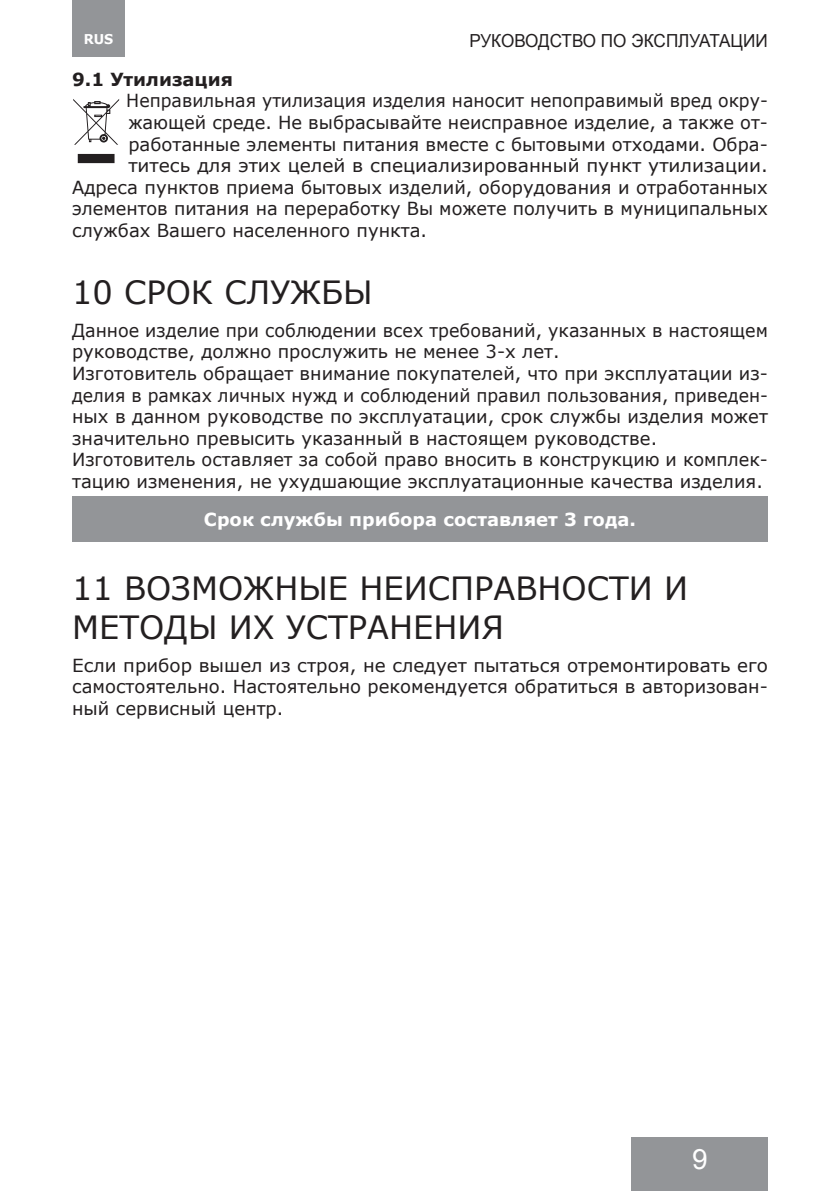
<style>
.page{position:relative;width:840px;height:1191px;background:#fff}
.page>*{position:absolute;margin:0;border:0;box-sizing:border-box;transform-origin:0 0}
.Заголовок{font:32px/38.4px "Verdana";color:#231f20}
.t1{font:28px "Arial";color:#fff}
.Текст{font:18px/21.6px "Verdana";color:#231f20}
.Текст-2{font:18px "Verdana";color:#231f20;scale:.96 1}
.Текст-3{font:18px "Verdana";color:#231f20;scale:1.04 1}
.Текст-4{font:700 18px "Verdana";color:#fff}
.t2{font:18px "Arial";color:#231f20;scale:.95 1}
.Текст-5{font:700 18px "Verdana";color:#231f20}
.t3{font:700 13.6px "Verdana";color:#fff;scale:.95 1}
</style>
<div class="page">
<div style="left:72px;top:0;width:53px;height:57px;background:#939598"></div>
<div style="left:631px;top:1137px;width:136px;height:54px;background:#939598"></div>
<svg style="left:73px;top:99px;width:46px;height:64px"></svg>
<div style="left:72px;top:496px;width:695px;height:45px;background:#939598"></div>
<p class="t3" style="left:84px;top:30px;width:33px">RUS</p>
<p class="t2" style="left:469px;top:29px;width:315px">РУКОВОДСТВО ПО ЭКCПЛУАТАЦИИ</p>
<p class="Текст-5" style="left:72px;top:66px;width:162px">9.1 Утилизация</p>
<p class="Текст-2" style="left:126px;top:88px;width:669px">Неправильная утилизация изделия наносит непоправимый вред окру-</p>
<p class="Текст" style="left:128px;top:111px;width:640px">жающей среде. Не выбрасывайте неисправное изделие, а также от-</p>
<p class="Текст" style="left:128px;top:133px;width:640px">работанные элементы питания вместе с бытовыми отходами. Обра-</p>
<p class="Текст-3" style="left:128px;top:153px;width:616px">титесь для этих целей в специализированный пункт утилизации.</p>
<p class="Текст" style="left:72px;top:176px;width:697px">Адреса пунктов приема бытовых изделий, оборудования и отработанных</p>
<p class="Текст" style="left:72px;top:198px;width:697px">элементов питания на переработку Вы можете получить в муниципальных</p>
<p class="Текст" style="left:72px;top:219px;width:356px">службах Вашего населенного пункта.</p>
<p class="Заголовок" style="left:72px;top:273px;width:302px">10 СРОК СЛУЖБЫ</p>
<p class="Текст" style="left:72px;top:319px;width:697px">Данное изделие при соблюдении всех требований, указанных в настоящем руководстве, должно прослужить не менее 3-х лет.</p>
<p class="Текст" style="left:72px;top:362px;width:697px;text-align:justify">Изготовитель обращает внимание покупателей, что при эксплуатации из&shy;делия в рамках личных нужд и соблюдений правил пользования, приведен&shy;ных в данном руководстве по эксплуатации, срок службы изделия может значительно превысить указанный в настоящем руководстве.</p>
<p class="Текст" style="left:72px;top:449px;width:697px">Изготовитель оставляет за собой право вносить в конструкцию и комплек&shy;тацию изменения, не ухудшающие эксплуатационные качества изделия.</p>
<p class="Текст-4" style="left:204px;top:506px;width:433px">Срок службы прибора составляет 3 года.</p>
<p class="Заголовок" style="left:72px;top:569px;width:617px">11 ВОЗМОЖНЫЕ НЕИСПРАВНОСТИ И<br>МЕТОДЫ ИХ УСТРАНЕНИЯ</p>
<p class="Текст" style="left:72px;top:654px;width:697px;text-align:justify">Если прибор вышел из строя, не следует пытаться отремонтировать его самостоятельно. Настоятельно рекомендуется обратиться в авторизован&shy;ный сервисный центр.</p>
<h2 class="t1" style="left:691px;top:1141px;width:17px">9</h2>
</div>
